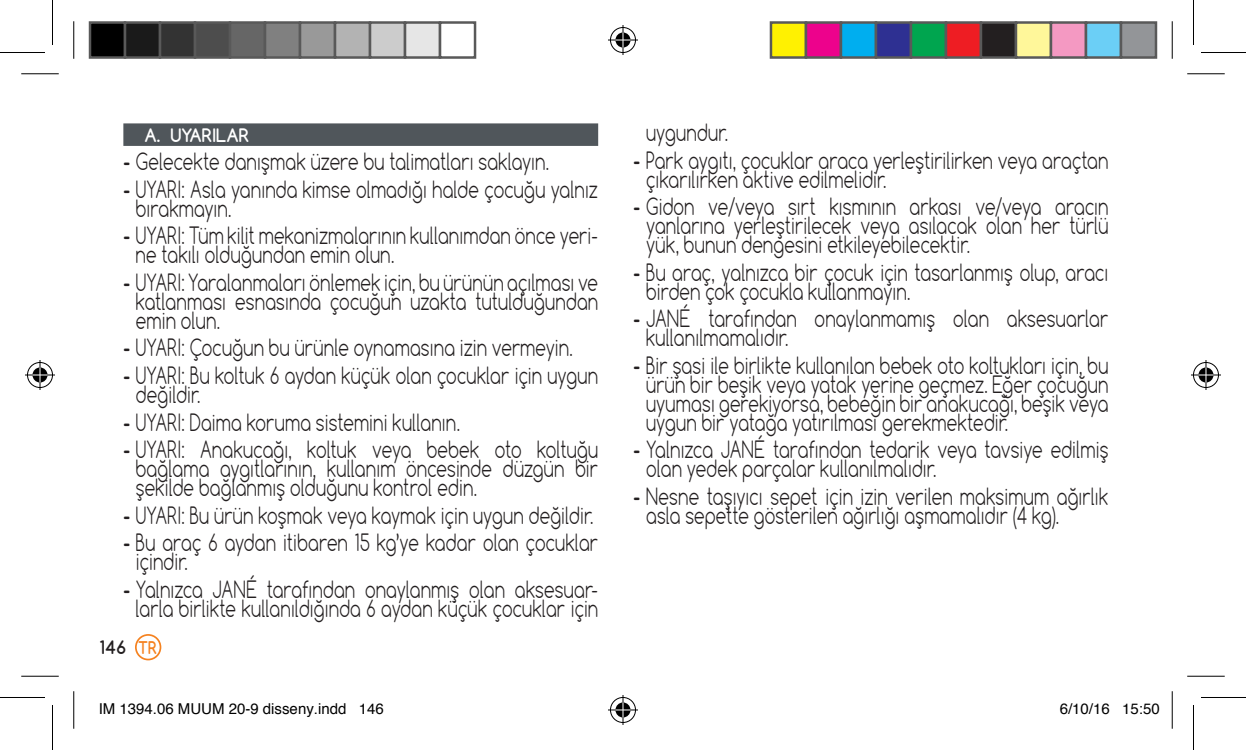
<style>
.page{position:relative;width:1246px;height:750px;background:#fff}
.page>*{position:absolute;margin:0;border:0;box-sizing:border-box;transform-origin:0 0}
.t1{font:300 22.5px/19px "Comfortaa";letter-spacing:.015em;color:#231f20;scale:.75 1}
.titols{font:700 17.5px "Comfortaa";color:#fff}
.t2{font:700 17.5px "Comfortaa";color:#231f20}
.t3{font:15px "Helvetica";color:#000}
.s1{font-weight:700}
.s2{font-size:16.5px;color:#f58220}
</style>
<div class="page">
<div style="left:135px;top:634px;width:26px;height:26px;border:2px solid #f58220;border-radius:50%"></div>
<div style="left:123px;top:123px;width:475px;height:23px;background:#50565b"></div>
<hr style="left:21px;top:73px;width:38px;height:1px;background:#000">
<hr style="left:1187px;top:73px;width:38px;height:1px;background:#000">
<hr style="left:21px;top:676px;width:38px;height:1px;background:#000">
<hr style="left:1187px;top:676px;width:38px;height:1px;background:#000">
<hr style="left:73px;top:21px;width:1px;height:38px;background:#000">
<hr style="left:73px;top:691px;width:1px;height:38px;background:#000">
<hr style="left:1172px;top:21px;width:1px;height:38px;background:#000">
<hr style="left:1172px;top:691px;width:1px;height:38px;background:#000">
<hr style="left:0;top:52px;width:45px;height:1px;background:#000">
<hr style="left:1201px;top:52px;width:45px;height:1px;background:#000">
<hr style="left:0;top:697px;width:45px;height:1px;background:#000">
<hr style="left:1201px;top:697px;width:45px;height:1px;background:#000">
<hr style="left:52px;top:0;width:1px;height:45px;background:#000">
<hr style="left:52px;top:705px;width:1px;height:45px;background:#000">
<hr style="left:1193px;top:0;width:1px;height:45px;background:#000">
<hr style="left:1193px;top:705px;width:1px;height:45px;background:#000">
<div style="left:609px;top:26px;width:28px;height:28px;border:3px solid #fff;border-radius:50%"></div>
<svg style="left:608px;top:38px;width:30px;height:4px"></svg>
<svg style="left:621px;top:25px;width:4px;height:30px"></svg>
<div style="left:614px;top:31px;width:18px;height:18px;border:3px solid #fff;border-radius:50%"></div>
<div style="left:610px;top:27px;width:26px;height:26px;border:1px solid #000;border-radius:50%"></div>
<hr style="left:608px;top:40px;width:30px;height:1px;background:#000">
<hr style="left:623px;top:25px;width:1px;height:30px;background:#000">
<svg style="left:615px;top:33px;width:15px;height:15px"></svg>
<div style="left:609px;top:696px;width:28px;height:28px;border:3px solid #fff;border-radius:50%"></div>
<hr style="left:608px;top:708px;width:30px;height:3px;background:#fff">
<svg style="left:621px;top:695px;width:4px;height:30px"></svg>
<div style="left:614px;top:701px;width:18px;height:18px;border:3px solid #fff;border-radius:50%"></div>
<div style="left:610px;top:697px;width:26px;height:26px;border:1px solid #000;border-radius:50%"></div>
<hr style="left:608px;top:709px;width:30px;height:1px;background:#000">
<hr style="left:623px;top:695px;width:1px;height:30px;background:#000">
<svg style="left:615px;top:702px;width:15px;height:15px"></svg>
<div style="left:26px;top:361px;width:28px;height:28px;border:3px solid #fff;border-radius:50%"></div>
<svg style="left:25px;top:373px;width:30px;height:4px"></svg>
<svg style="left:38px;top:360px;width:4px;height:30px"></svg>
<div style="left:31px;top:366px;width:18px;height:18px;border:3px solid #fff;border-radius:50%"></div>
<div style="left:27px;top:362px;width:26px;height:26px;border:1px solid #000;border-radius:50%"></div>
<hr style="left:25px;top:375px;width:30px;height:1px;background:#000">
<hr style="left:40px;top:360px;width:1px;height:30px;background:#000">
<svg style="left:33px;top:367px;width:15px;height:15px"></svg>
<div style="left:1192px;top:361px;width:28px;height:28px;border:3px solid #fff;border-radius:50%"></div>
<svg style="left:1191px;top:373px;width:30px;height:4px"></svg>
<hr style="left:1204px;top:360px;width:3px;height:30px;background:#fff">
<div style="left:1197px;top:366px;width:18px;height:18px;border:3px solid #fff;border-radius:50%"></div>
<div style="left:1193px;top:362px;width:26px;height:26px;border:1px solid #000;border-radius:50%"></div>
<hr style="left:1191px;top:375px;width:30px;height:1px;background:#000">
<hr style="left:1206px;top:360px;width:1px;height:30px;background:#000">
<svg style="left:1198px;top:367px;width:15px;height:15px"></svg>
<div style="left:90px;top:23px;width:35px;height:35px;background:#000"></div>
<div style="left:89px;top:21px;width:37px;height:38px;border:2px solid #595959"></div>
<div style="left:125px;top:23px;width:35px;height:35px;background:#1a1a1a"></div>
<div style="left:124px;top:21px;width:37px;height:38px;border:2px solid #595959"></div>
<div style="left:160px;top:23px;width:35px;height:35px;background:#333"></div>
<div style="left:159px;top:21px;width:37px;height:38px;border:2px solid #595959"></div>
<div style="left:195px;top:23px;width:35px;height:35px;background:#4d4d4d"></div>
<div style="left:194px;top:21px;width:37px;height:38px;border:2px solid #595959"></div>
<div style="left:230px;top:23px;width:35px;height:35px;background:#666"></div>
<div style="left:229px;top:21px;width:37px;height:38px;border:2px solid #595959"></div>
<div style="left:265px;top:23px;width:35px;height:35px;background:#808080"></div>
<div style="left:264px;top:21px;width:37px;height:38px;border:2px solid #595959"></div>
<div style="left:300px;top:23px;width:35px;height:35px;background:#999"></div>
<div style="left:299px;top:21px;width:37px;height:38px;border:2px solid #595959"></div>
<div style="left:335px;top:23px;width:35px;height:35px;background:#b3b3b3"></div>
<div style="left:334px;top:21px;width:37px;height:38px;border:2px solid #595959"></div>
<div style="left:370px;top:23px;width:35px;height:35px;background:#ccc"></div>
<div style="left:369px;top:21px;width:37px;height:38px;border:2px solid #595959"></div>
<div style="left:405px;top:23px;width:35px;height:35px;background:#e6e6e6"></div>
<div style="left:404px;top:21px;width:37px;height:38px;border:2px solid #595959"></div>
<div style="left:439px;top:21px;width:37px;height:38px;border:2px solid #595959"></div>
<div style="left:771px;top:23px;width:35px;height:35px;background:#fff101"></div>
<div style="left:770px;top:21px;width:37px;height:38px;border:2px solid #595959"></div>
<div style="left:806px;top:23px;width:35px;height:35px;background:#ed028c"></div>
<div style="left:805px;top:21px;width:37px;height:38px;border:2px solid #595959"></div>
<div style="left:841px;top:23px;width:35px;height:35px;background:#00aeef"></div>
<div style="left:840px;top:21px;width:37px;height:38px;border:2px solid #595959"></div>
<div style="left:876px;top:23px;width:35px;height:35px;background:#2e3092"></div>
<div style="left:875px;top:21px;width:37px;height:38px;border:2px solid #595959"></div>
<div style="left:911px;top:23px;width:35px;height:35px;background:#00a54f"></div>
<div style="left:910px;top:21px;width:37px;height:38px;border:2px solid #595959"></div>
<div style="left:946px;top:23px;width:35px;height:35px;background:#ee1d23"></div>
<div style="left:945px;top:21px;width:37px;height:38px;border:2px solid #595959"></div>
<div style="left:981px;top:23px;width:35px;height:35px;background:#231f20"></div>
<div style="left:980px;top:21px;width:37px;height:38px;border:2px solid #595959"></div>
<div style="left:1016px;top:23px;width:35px;height:35px;background:#fff79a"></div>
<div style="left:1015px;top:21px;width:37px;height:38px;border:2px solid #595959"></div>
<div style="left:1051px;top:23px;width:35px;height:35px;background:#f499c2"></div>
<div style="left:1050px;top:21px;width:37px;height:38px;border:2px solid #595959"></div>
<div style="left:1086px;top:23px;width:35px;height:35px;background:#6bcff6"></div>
<div style="left:1085px;top:21px;width:37px;height:38px;border:2px solid #595959"></div>
<div style="left:1121px;top:23px;width:35px;height:35px;background:#939598"></div>
<div style="left:1120px;top:21px;width:37px;height:38px;border:2px solid #595959"></div>
<p class="titols" style="left:145px;top:124px;width:106px">A. UYARILAR</p>
<p class="t1" style="left:123px;top:152px;width:569px"><span class="s1">-</span> Gelecekte danışmak üzere bu talimatları saklayın.</p>
<p class="t1" style="left:136px;top:179px;width:618px;text-indent:-12px"><span class="s1">-</span> UYARI: Asla yanında kimse olmadığı halde çocuğu yalnız bırakmayın.</p>
<p class="t1" style="left:136px;top:226px;width:618px;text-indent:-12px"><span class="s1">-</span> UYARI: Tüm kilit mekanizmalarının kullanımdan önce yeri&shy;ne takılı olduğundan emin olun.</p>
<p class="t1" style="left:136px;top:273px;width:618px;text-align:justify;text-indent:-12px"><span class="s1">-</span> UYARI: Yaralanmaları önlemek için, bu ürünün açılması ve katlanması esnasında çocuğun uzakta tutulduğundan emin olun.</p>
<p class="t1" style="left:123px;top:338px;width:601px"><span class="s1">-</span> UYARI: Çocuğun bu ürünle oynamasına izin vermeyin.</p>
<p class="t1" style="left:136px;top:366px;width:618px;text-indent:-12px"><span class="s1">-</span> UYARI: Bu koltuk 6 aydan küçük olan çocuklar için uygun değildir.</p>
<p class="t1" style="left:123px;top:412px;width:450px"><span class="s1">-</span> UYARI: Daima koruma sistemini kullanın.</p>
<p class="t1" style="left:136px;top:440px;width:618px;text-align:justify;text-indent:-12px"><span class="s1">-</span> UYARI: Anakucağı, koltuk veya bebek oto koltuğu bağlama aygıtlarının, kullanım öncesinde düzgün bir şekilde bağlanmış olduğunu kontrol edin.</p>
<p class="t1" style="left:123px;top:505px;width:628px"><span class="s1">-</span> UYARI: Bu ürün koşmak veya kaymak için uygun değildir.</p>
<p class="t1" style="left:136px;top:533px;width:618px;text-indent:-12px"><span class="s1">-</span> Bu araç 6 aydan itibaren 15 kg’ye kadar olan çocuklar içindir.</p>
<p class="t1" style="left:123px;top:579px;width:635px;text-align:center"><span class="s1">-</span> Yalnızca JANÉ tarafından onaylanmış olan aksesuar&shy;larla birlikte kullanıldığında 6 aydan küçük çocuklar için</p>
<p class="t2" style="left:100px;top:636px;width:59px">146 <span class="s2">TR</span></p>
<p class="t1" style="left:646px;top:123px;width:111px">uygundur.</p>
<p class="t1" style="left:646px;top:150px;width:618px;text-indent:-12px"><span class="s1">-</span> Park aygıtı, çocuklar araca yerleştirilirken veya araçtan çıkarılırken aktive edilmelidir.</p>
<p class="t1" style="left:646px;top:197px;width:618px;text-align:justify;text-indent:-12px"><span class="s1">-</span> Gidon ve/veya sırt kısmının arkası ve/veya aracın yanlarına yerleştirilecek veya asılacak olan her türlü yük, bunun dengesini etkileyebilecektir.</p>
<p class="t1" style="left:646px;top:262px;width:618px;text-indent:-12px"><span class="s1">-</span> Bu araç, yalnızca bir çocuk için tasarlanmış olup, aracı birden çok çocukla kullanmayın.</p>
<p class="t1" style="left:646px;top:309px;width:618px;text-indent:-12px"><span class="s1">-</span> JANÉ tarafından onaylanmamış olan aksesuarlar kullanılmamalıdır.</p>
<p class="t1" style="left:646px;top:355px;width:618px;text-align:justify;text-indent:-12px"><span class="s1">-</span> Bir şasi ile birlikte kullanılan bebek oto koltukları için, bu ürün bir beşik veya yatak yerine geçmez. Eğer çocuğun uyuması gerekiyorsa, bebeğin bir anakucağı, beşik veya uygun bir yatağa yatırılması gerekmektedir.</p>
<p class="t1" style="left:646px;top:440px;width:618px;text-indent:-12px"><span class="s1">-</span> Yalnızca JANÉ tarafından tedarik veya tavsiye edilmiş olan yedek parçalar kullanılmalıdır.</p>
<p class="t1" style="left:646px;top:486px;width:618px;text-indent:-12px"><span class="s1">-</span> Nesne taşıyıcı sepet için izin verilen maksimum ağırlık asla sepette gösterilen ağırlığı aşmamalıdır (4 kg).</p>
<p class="t3" style="left:99px;top:697px;width:287px">IM 1394.06 MUUM 20-9 disseny.indd 146</p>
<p class="t3" style="left:1060px;top:697px;width:102px">6/10/16 15:50</p>
</div>
